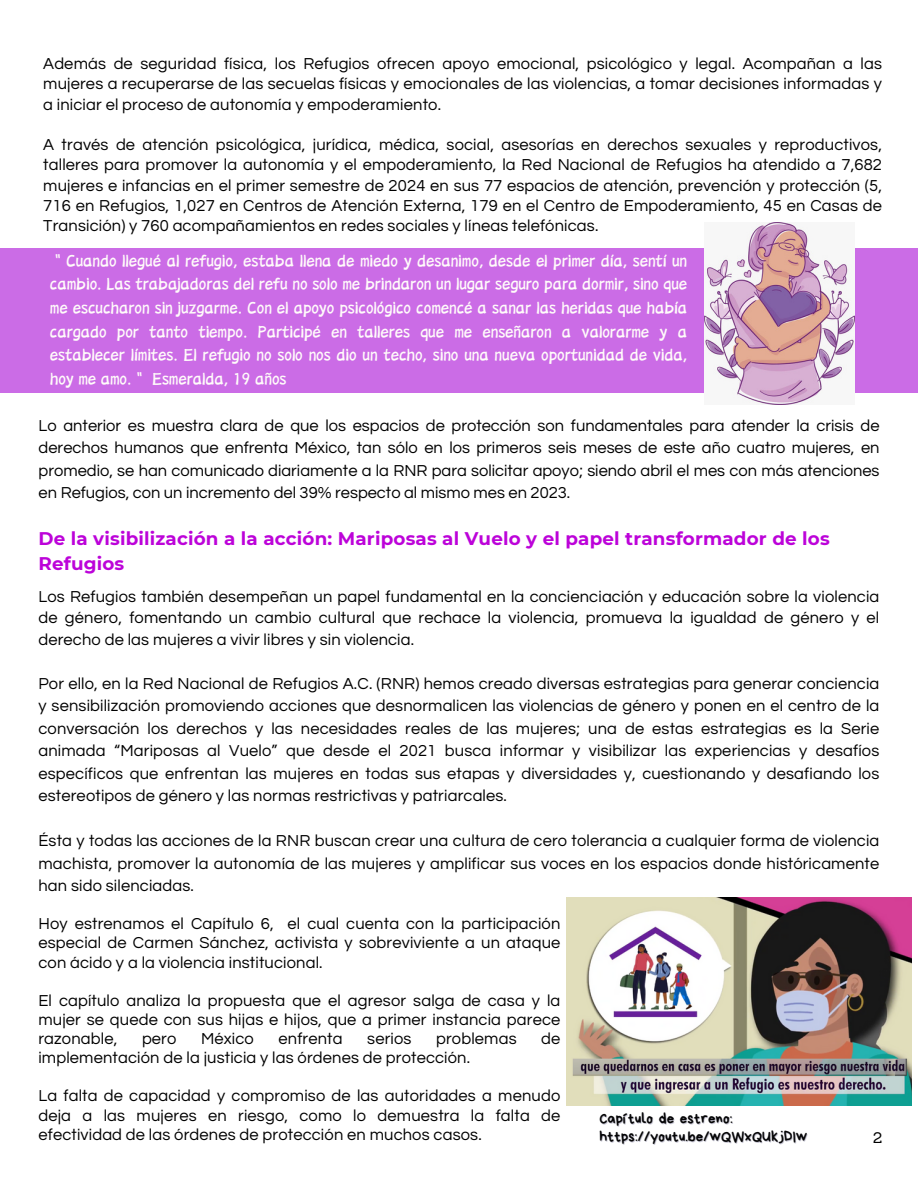
<style>
.page{position:relative;width:918px;height:1188px;background:#fff}
.page>*{position:absolute;margin:0;border:0;box-sizing:border-box;transform-origin:0 0}
.t1{font:700 18.3px/24.8px "Montserrat";letter-spacing:.01em;color:#bc03d9}
.t2{font:18px/23.7px "Canva Fengyi Latin";color:#fffbfa;text-align:justify}
.t3{font:16.5px/22.5px "Questrial";letter-spacing:.01em;color:#000;text-align:justify}
.t4{font:15px "Bryndan Write";color:#050506}
.t5{font:15px "Sanchez";color:#000}
</style>
<div class="page">
<div style="left:0;top:249px;width:918px;height:144px;background:#cb6ce6"></div>
<img style="left:566px;top:897px;width:346px;height:209px">
<img style="left:704px;top:223px;width:150px;height:181px">
<h1 class="t3" style="left:43px;top:54px;width:840px;line-height:20.2px">Además de seguridad física, los Refugios ofrecen apoyo emocional, psicológico y legal. Acompañan a las mujeres a recuperarse de las secuelas físicas y emocionales de las violencias, a tomar decisiones informadas y a iniciar el proceso de autonomía y empoderamiento.</h1>
<h2 class="t3" style="left:43px;top:135px;width:840px;line-height:20.2px">A través de atención psicológica, jurídica, médica, social, asesorías en derechos sexuales y reproductivos, talleres para promover la autonomía y el empoderamiento, la Red Nacional de Refugios ha atendido a 7,682 mujeres e infancias en el primer semestre de 2024 en sus 77 espacios de atención, prevención y protección (5, 716 en Refugios, 1,027 en Centros de Atención Externa, 179 en el Centro de Empoderamiento, 45 en Casas de Transición) y 760 acompañamientos en redes sociales y líneas telefónicas.</h2>
<h2 class="t2" style="left:50px;top:248px;width:639px">"Cuando llegué al refugio, estaba llena de miedo y desanimo, desde el primer día, sentí un cambio. Las trabajadoras del refu no solo me brindaron un lugar seguro para dormir, sino que me escucharon sin juzgarme. Con el apoyo psicológico comencé a sanar las heridas que había cargado por tanto tiempo. Participé en talleres que me enseñaron a valorarme y a establecer límites. El refugio no solo nos dio un techo, sino una nueva oportunidad de vida, hoy me amo." Esmeralda, 19 años</h2>
<p class="t3" style="left:39px;top:414px;width:842px">Lo anterior es muestra clara de que los espacios de protección son fundamentales para atender la crisis de derechos humanos que enfrenta México, tan sólo en los primeros seis meses de este año cuatro mujeres, en promedio, se han comunicado diariamente a la RNR para solicitar apoyo; siendo abril el mes con más atenciones en Refugios, con un incremento del 39% respecto al mismo mes en 2023.</p>
<p class="t1" style="left:38px;top:526px;width:793px">De la visibilización a la acción: Mariposas al Vuelo y el papel transformador de los<br>Refugios</p>
<p class="t3" style="left:38px;top:586px;width:842px;line-height:21.3px">Los Refugios también desempeñan un papel fundamental en la concienciación y educación sobre la violencia de género, fomentando un cambio cultural que rechace la violencia, promueva la igualdad de género y el derecho de las mujeres a vivir libres y sin violencia.</p>
<h2 class="t3" style="left:38px;top:672px;width:842px">Por ello, en la Red Nacional de Refugios A.C. (RNR) hemos creado diversas estrategias para generar conciencia y sensibilización promoviendo acciones que desnormalicen las violencias de género y ponen en el centro de la conversación los derechos y las necesidades reales de las mujeres; una de estas estrategias es la Serie animada “Mariposas al Vuelo” que desde el 2021 busca informar y visibilizar las experiencias y desafíos específicos que enfrentan las mujeres en todas sus etapas y diversidades y, cuestionando y desafiando los estereotipos de género y las normas restrictivas y patriarcales.</h2>
<h2 class="t3" style="left:38px;top:830px;width:842px">Ésta y todas las acciones de la RNR buscan crear una cultura de cero tolerancia a cualquier forma de violencia machista, promover la autonomía de las mujeres y amplificar sus voces en los espacios donde históricamente han sido silenciadas.</h2>
<h2 class="t3" style="left:38px;top:915px;width:523px;line-height:19.2px">Hoy estrenamos el Capítulo 6, el cual cuenta con la participación especial de Carmen Sánchez, activista y sobreviviente a un ataque con ácido y a la violencia institucional.</h2>
<h2 class="t3" style="left:38px;top:991px;width:523px;line-height:19.2px">El capítulo analiza la propuesta que el agresor salga de casa y la mujer se quede con sus hijas e hijos, que a primer instancia parece razonable,</h2>
<h2 class="t3" style="left:142px;top:1028px;width:36px">pero</h2>
<h2 class="t3" style="left:201px;top:1028px;width:54px">México</h2>
<h2 class="t3" style="left:279px;top:1028px;width:66px">enfrenta</h2>
<h2 class="t3" style="left:367px;top:1028px;width:46px">serios</h2>
<h2 class="t3" style="left:436px;top:1028px;width:82px">problemas</h2>
<h2 class="t3" style="left:541px;top:1028px;width:21px">de</h2>
<h2 class="t3" style="left:38px;top:1047px;width:433px">implementación de la justicia y las órdenes de protección.</h2>
<p class="t3" style="left:38px;top:1087px;width:523px;line-height:19.2px">La falta de capacidad y compromiso de las autoridades a menudo deja a las mujeres en riesgo, como lo demuestra la falta de efectividad de las órdenes de protección en muchos casos.</p>
<h2 class="t4" style="left:599px;top:1111px;width:135px">Capítulo de estreno:</h2>
<h2 class="t4" style="left:599px;top:1129px;width:209px">https://youtu.be/wQWxQUkjDIw</h2>
<p class="t5" style="left:873px;top:1128px;width:11px">2</p>
</div>
